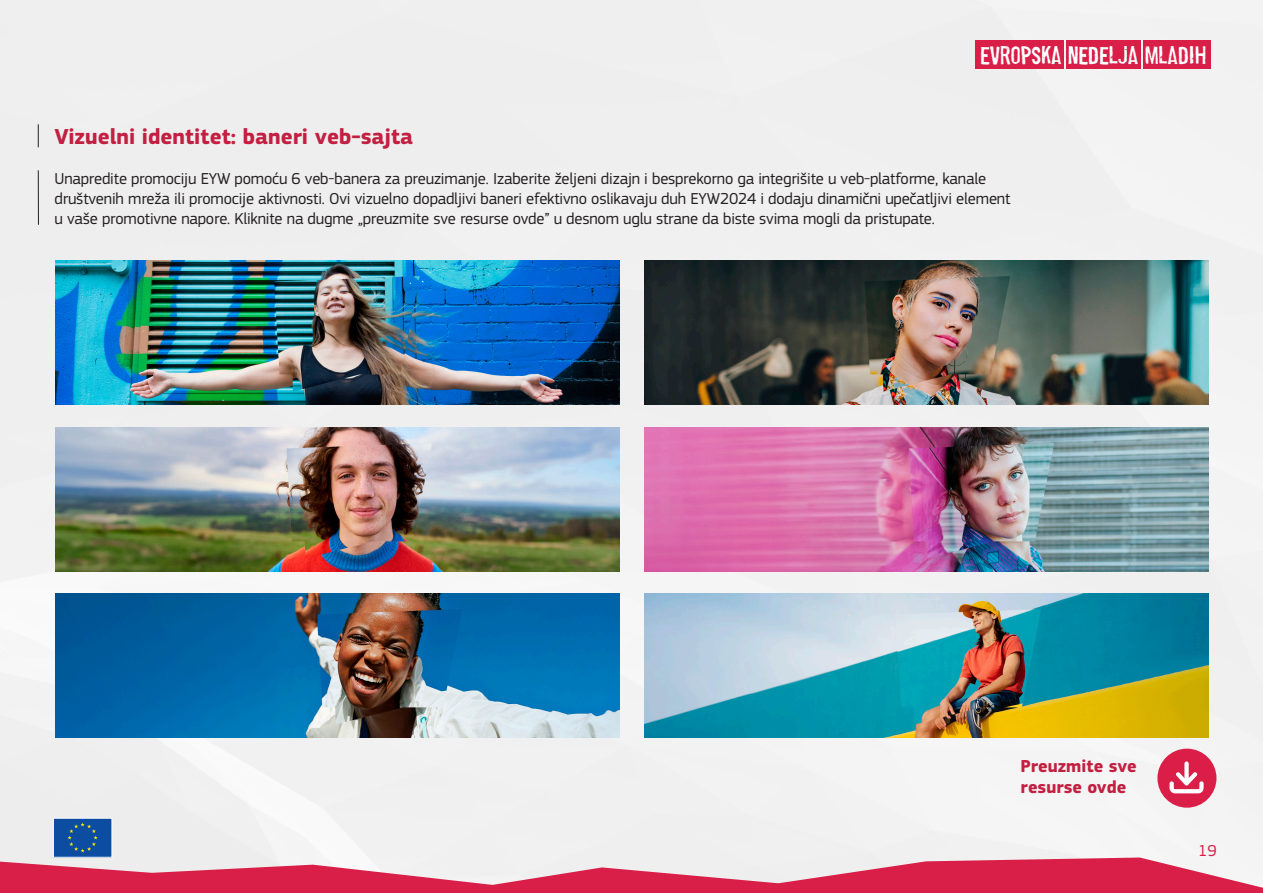
<style>
.page{position:relative;width:1263px;height:893px;background:#fff}
.page>*{position:absolute;margin:0;border:0;box-sizing:border-box;transform-origin:0 0}
.t1{font:30px "Refuse Pro";color:#fff}
.t2{font:700 22.5px "EC Square Sans Pro";color:#c31f41}
.t3{font:700 18px/21.6px "EC Square Sans Pro";color:#c31f41}
.t4{font:16.5px/19.8px "EC Square Sans Pro";letter-spacing:-.01em;color:#231f20}
.t5{font:16.5px "EC Square Sans Pro";color:#d91e47}
</style>
<div class="page">
<div style="left:0;top:0;width:1058px;height:857px;background:#efefef"></div>
<div style="left:1058px;top:0;width:205px;height:857px;background:#f3f3f3"></div>
<div style="left:53px;top:818px;width:59px;height:39px;background:#0d4da1"></div>
<svg style="left:68px;top:823px;width:30px;height:29px"></svg>
<div style="left:53px;top:818px;width:59px;height:39px;border:1px solid #fff"></div>
<svg style="left:0;top:857px;width:1263px;height:36px;fill:#d91e47"></svg>
<div style="left:975px;top:40px;width:89px;height:28px;background:#d91e47"></div>
<div style="left:1142px;top:40px;width:68px;height:28px;background:#d91e47"></div>
<div style="left:1066px;top:40px;width:74px;height:28px;background:#d91e47"></div>
<svg style="left:1042px;top:47px;width:1px;height:16px"></svg>
<svg style="left:1052px;top:47px;width:4px;height:17px"></svg>
<svg style="left:1068px;top:47px;width:49px;height:17px"></svg>
<svg style="left:1123px;top:47px;width:4px;height:16px"></svg>
<svg style="left:1135px;top:51px;width:3px;height:13px"></svg>
<svg style="left:1155px;top:47px;width:3px;height:17px"></svg>
<img style="left:55px;top:261px;width:565px;height:144px">
<img style="left:55px;top:428px;width:565px;height:144px">
<img style="left:55px;top:593px;width:565px;height:144px">
<img style="left:644px;top:261px;width:565px;height:144px">
<img style="left:644px;top:428px;width:565px;height:144px">
<img style="left:644px;top:593px;width:565px;height:144px">
<svg style="left:38px;top:124px;width:1px;height:23px"></svg>
<hr style="left:38px;top:170px;width:1px;height:55px;background:#231f20">
<div style="left:1157px;top:749px;width:59px;height:59px;background:#da1e48;border-radius:50%"></div>
<svg style="left:1169px;top:761px;width:35px;height:32px"></svg>
<h1 class="t1" style="left:980px;top:37px;width:227px">EVROPSKA NEDELJA MLADIH</h1>
<p class="t2" style="left:55px;top:124px;width:360px">Vizuelni identitet: baneri veb-sajta</p>
<p class="t4" style="left:55px;top:169px;width:957px">Unapredite promociju EYW pomoću 6 veb-banera za preuzimanje. Izaberite željeni dizajn i besprekorno ga integrišite u veb-platforme, kanale društvenih mreža ili promocije aktivnosti. Ovi vizuelno dopadljivi baneri efektivno oslikavaju duh EYW2024 i dodaju dinamični upečatljivi element u vaše promotivne napore. Kliknite na dugme „preuzmite sve resurse ovde” u desnom uglu strane da biste svima mogli da pristupate.</p>
<p class="t3" style="left:1020px;top:756px;width:118px">Preuzmite sve resurse ovde</p>
<p class="t5" style="left:1198px;top:841px;width:20px">19</p>
</div>
